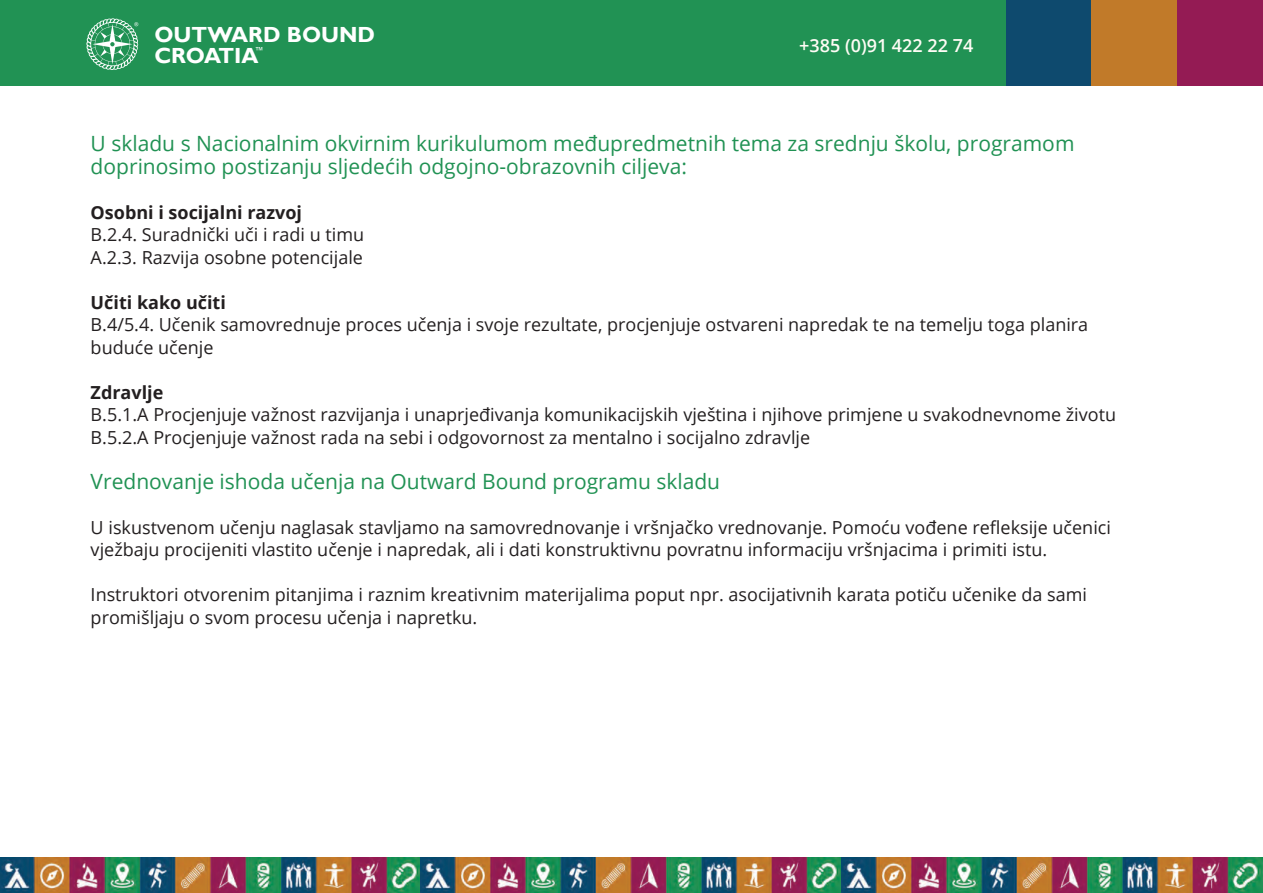
<style>
.page{position:relative;width:1263px;height:893px;background:#fff}
.page>*{position:absolute;margin:0;border:0;box-sizing:border-box;transform-origin:0 0}
.t1{font:700 21.9px/20.2px "Gill Sans";color:#fff}
.t2{font:21px/22.5px "Open Sans";color:#219254}
.t3{font:18px/22.5px "Open Sans";color:#231f20}
.t4{font:700 18px "Open Sans";color:#231f20}
.t5{font:600 18px "Open Sans";color:#fefcf5}
.t6{font:8.7px "Gill Sans";color:#fff}
.t7{font:5.25px "Gill Sans";color:#fff}
</style>
<div class="page">
<img style="left:0;top:858px;width:1263px;height:35px">
<div style="left:0;top:0;width:1006px;height:86px;background:#219254"></div>
<svg style="left:86px;top:18px;width:53px;height:52px"></svg>
<div style="left:1006px;top:0;width:86px;height:86px;background:#0e4a6e"></div>
<div style="left:1091px;top:0;width:86px;height:86px;background:#c17a29"></div>
<div style="left:1177px;top:0;width:86px;height:86px;background:#941b54"></div>
<p class="t7" style="left:135px;top:17px;width:5px">®</p>
<p class="t7" style="left:134px;top:21px;width:5px">®</p>
<p class="t1" style="left:155px;top:21px;width:222px">OUTWARD BOUND<br>CROATIA</p>
<p class="t1" style="left:154px;top:25px;width:222px">OUTWARD BOUND<br>CROATIA</p>
<p class="t5" style="left:800px;top:29px;width:176px">+385 (0)91 422 22 74</p>
<p class="t6" style="left:255px;top:45px;width:10px">™</p>
<p class="t5" style="left:799px;top:33px;width:176px">+385 (0)91 422 22 74</p>
<p class="t2" style="left:91px;top:132px;width:985px">U skladu s Nacionalnim okvirnim kurikulumom međupredmetnih tema za srednju školu, programom doprinosimo postizanju sljedećih odgojno-obrazovnih ciljeva:</p>
<p class="t4" style="left:91px;top:199px;width:213px">Osobni i socijalni razvoj</p>
<p class="t3" style="left:91px;top:223px;width:275px">B.2.4. Suradnički uči i radi u timu<br>A.2.3. Razvija osobne potencijale</p>
<p class="t4" style="left:91px;top:289px;width:137px">Učiti kako učiti</p>
<p class="t3" style="left:91px;top:313px;width:999px">B.4/5.4. Učenik samovrednuje proces učenja i svoje rezultate, procjenjuje ostvareni napredak te na temelju toga planira buduće učenje</p>
<p class="t4" style="left:91px;top:379px;width:74px">Zdravlje</p>
<p class="t3" style="left:91px;top:403px;width:1027px">B.5.1.A Procjenjuje važnost razvijanja i unaprjeđivanja komunikacijskih vještina i njihove primjene u svakodnevnome životu<br>B.5.2.A Procjenjuje važnost rada na sebi i odgovornost za mentalno i socijalno zdravlje</p>
<p class="t2" style="left:91px;top:469px;width:631px">Vrednovanje ishoda učenja na Outward Bound programu skladu</p>
<p class="t3" style="left:91px;top:515px;width:1022px">U iskustvenom učenju naglasak stavljamo na samovrednovanje i vršnjačko vrednovanje. Pomoću vođene refleksije učenici vježbaju procijeniti vlastito učenje i napredak, ali i dati konstruktivnu povratnu informaciju vršnjacima i primiti istu.</p>
<p class="t3" style="left:91px;top:583px;width:998px">Instruktori otvorenim pitanjima i raznim kreativnim materijalima poput npr. asocijativnih karata potiču učenike da sami promišljaju o svom procesu učenja i napretku.</p>
</div>
